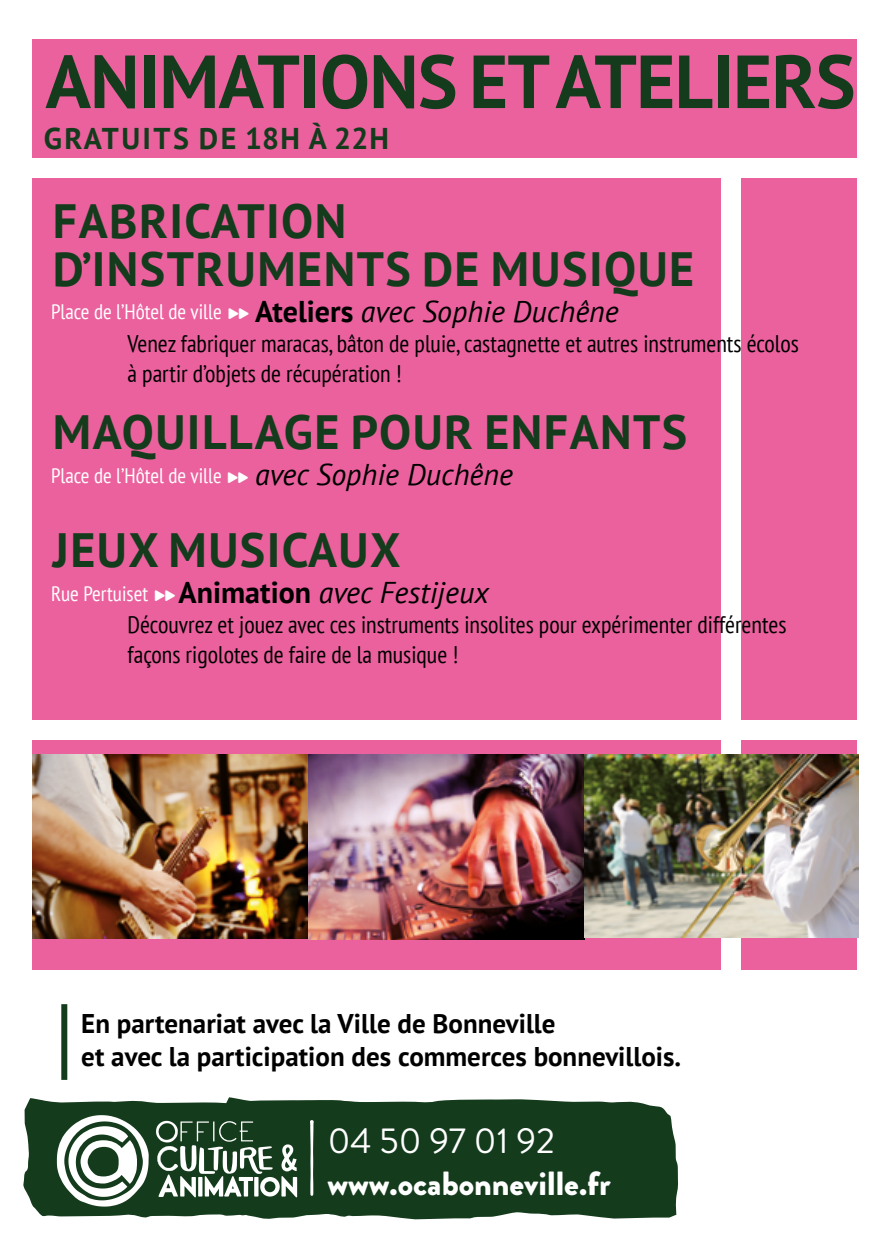
<style>
.page{position:relative;width:893px;height:1259px;background:#fff}
.page>*{position:absolute;margin:0;border:0;box-sizing:border-box;transform-origin:0 0}
.t1{font:700 75px "PT Sans";letter-spacing:-.01em;color:#143b1c}
.t2{font:700 48px/48px "PT Sans";letter-spacing:.03em;color:#143b1c}
.t3{font:36px "Brandon Grotesque";color:#fff}
.t4{font:900 33.6px "Brandon Grotesque";color:#fff}
.t5{font:italic 30px "PT Sans";color:#000}
.t6{font:700 30px "PT Sans";letter-spacing:.06em;color:#143b1c}
.t7{font:700 27px/32.4px "PT Sans";color:#000}
.t8{font:condensed 24px/30px "PT Sans";color:#000}
.t9{font:condensed 21px "PT Sans";color:#fff}
.s1{font-weight:700;font-style:normal}
.s2{font-family:"LL Record";font-stretch:normal;font-size:18px}
</style>
<div class="page">
<div style="left:32px;top:40px;width:825px;height:929px;background:#eb619e"></div>
<svg style="left:23px;top:1098px;width:404px;height:122px;fill:#143b1c"></svg>
<svg style="left:221px;top:1097px;width:457px;height:122px;background:#24482b"></svg>
<svg style="left:64px;top:1121px;width:79px;height:79px"></svg>
<svg style="left:156px;top:1120px;width:141px;height:77px"></svg>
<svg style="left:310px;top:1120px;width:4px;height:75px"></svg>
<div style="left:61px;top:1004px;width:6px;height:76px;background:#143b1c"></div>
<div style="left:0;top:158px;width:893px;height:20px;background:#fff"></div>
<div style="left:0;top:720px;width:876px;height:20px;background:#fff"></div>
<img style="left:33px;top:755px;width:552px;height:184px">
<div style="left:721px;top:168px;width:20px;height:844px;background:#fff"></div>
<img style="left:585px;top:755px;width:273px;height:182px">
<h1 class="t1" style="left:46px;top:32px;width:811px">ANIMATIONS ET ATELIERS</h1>
<p class="t6" style="left:44px;top:118px;width:347px">GRATUITS DE 18H À 22H</p>
<h2 class="t2" style="left:53px;top:196px;width:643px">FABRICATION<br>D’INSTRUMENTS DE MUSIQUE</h2>
<p class="t5" style="left:255px;top:293px;width:365px"><span class="s1">Ateliers</span> avec Sophie Duchêne</p>
<p class="t8" style="left:128px;top:328px;width:673px">Venez fabriquer maracas, bâton de pluie, castagnette et autres instruments écolos à partir d’objets de récupération !</p>
<h2 class="t2" style="left:53px;top:408px;width:636px">MAQUILLAGE POUR ENFANTS</h2>
<p class="t5" style="left:255px;top:456px;width:259px">avec Sophie Duchêne</p>
<p class="t9" style="left:51px;top:298px;width:202px">Place de l’Hôtel de ville <span class="s2">e</span></p>
<p class="t9" style="left:51px;top:462px;width:201px">Place de l’Hôtel de ville <span class="s2">e</span></p>
<h2 class="t2" style="left:53px;top:526px;width:349px">JEUX MUSICAUX</h2>
<p class="t5" style="left:179px;top:574px;width:312px"><span class="s1">Animation</span> avec Festijeux</p>
<p class="t8" style="left:128px;top:609px;width:660px">Découvrez et jouez avec ces instruments insolites pour expérimenter différentes façons rigolotes de faire de la musique !</p>
<p class="t9" style="left:51px;top:580px;width:128px">Rue Pertuiset <span class="s2">e</span></p>
<p class="t7" style="left:81px;top:1007px;width:601px">En partenariat avec la Ville de Bonneville<br>et avec la participation des commerces bonnevillois.</p>
<h3 class="t3" style="left:328px;top:1116px;width:228px">04 50 97 01 92</h3>
<h3 class="t4" style="left:327px;top:1159px;width:285px">www.ocabonneville.fr</h3>
</div>
